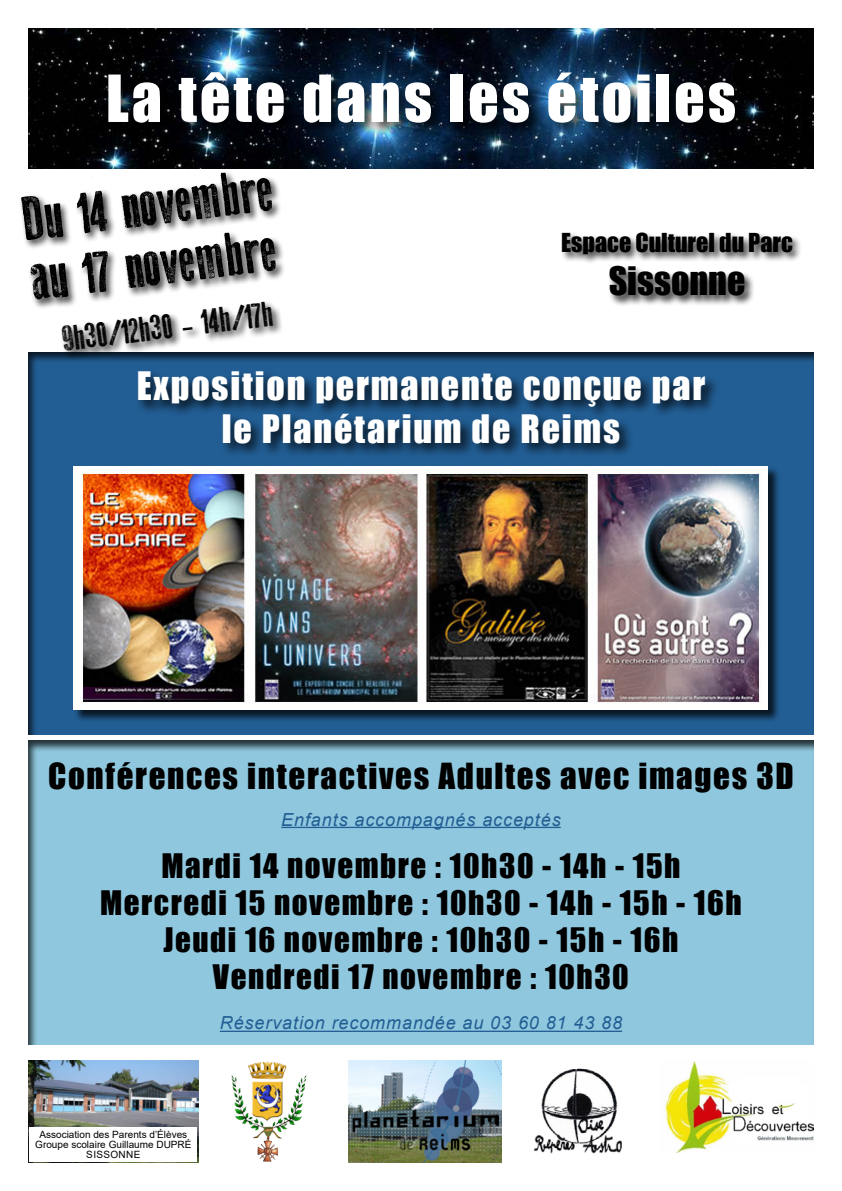
<style>
.page{position:relative;width:842px;height:1191px;background:#fff}
.page>*{position:absolute;margin:0;border:0;box-sizing:border-box;transform-origin:0 0}
.t1{font:60px/60px "Old Press";color:#000}
.t2{font:60px "Impact";letter-spacing:.05em;color:#fff}
.t3{font:36px/43.2px "Impact";letter-spacing:.05em;color:#fff;text-align:center}
.t4{font:36px "Old Press";color:#000}
.t5{font:36px "Impact";color:#000}
.t6{font:33px "Impact";letter-spacing:.05em;color:#000}
.t7{font:31px/37.2px "Impact";letter-spacing:.05em;color:#000;text-align:center}
.t8{font:24px "Impact";color:#000}
.t9{font:italic 18px "Arial";letter-spacing:.05em;color:#225e94}
.t10{font:10px/10px "Arial";color:#000;text-align:center}
</style>
<div class="page">
<img style="left:28px;top:28px;width:786px;height:140px">
<div style="left:105px;top:69px;width:645px;height:69px;background:#000;opacity:.75"></div>
<div style="left:18px;top:171px;width:268px;height:139px;background:#000;opacity:.75"></div>
<div style="left:560px;top:231px;width:242px;height:75px;background:#000;opacity:.75"></div>
<div style="left:19px;top:344px;width:803px;height:391px;background:#000;opacity:.75"></div>
<div style="left:19px;top:732px;width:803px;height:313px;background:#000;opacity:.75"></div>
<div style="left:73px;top:466px;width:708px;height:257px;background:#000;opacity:.75"></div>
<div style="left:74px;top:466px;width:694px;height:244px;background:#fff"></div>
<img style="left:81px;top:471px;width:680px;height:232px">
<div style="left:135px;top:369px;width:585px;height:89px;background:#000;opacity:.75"></div>
<hr style="left:281px;top:826px;width:280px;height:2px;background:#225e94">
<hr style="left:220px;top:1030px;width:402px;height:2px;background:#225e94">
<div style="left:60px;top:296px;width:223px;height:65px;background:#000;opacity:.75"></div>
<img style="left:28px;top:1060px;width:170px;height:102px">
<div style="left:30px;top:1127px;width:167px;height:34px;background:#fff"></div>
<img style="left:231px;top:1061px;width:76px;height:101px">
<img style="left:348px;top:1060px;width:154px;height:102px">
<img style="left:534px;top:1068px;width:88px;height:86px">
<img style="left:665px;top:1060px;width:149px;height:92px">
<h1 class="t2" style="left:106px;top:52px;width:632px">La tête dans les étoiles</h1>
<h1 class="t1" style="left:20px;top:190px;width:253px;rotate:-7deg">Du 14 novembre au 17 novembre</h1>
<p class="t4" style="left:60px;top:319px;width:214px;rotate:-7deg">9h30/12h30 - 14h/17h</p>
<p class="t8" style="left:561px;top:224px;width:233px">Espace Culturel du Parc</p>
<p class="t5" style="left:609px;top:253px;width:138px">Sissonne</p>
<p class="t3" style="left:137px;top:363px;width:570px">Exposition permanente conçue par le Planétarium de Reims</p>
<p class="t6" style="left:48px;top:750px;width:747px">Conférences interactives Adultes avec images 3D</p>
<p class="t9" style="left:281px;top:807px;width:281px">Enfants accompagnés acceptés</p>
<p class="t7" style="left:100px;top:846px;width:643px">Mardi 14 novembre : 10h30 - 14h - 15h Mercredi 15 novembre : 10h30 - 14h - 15h - 16h Jeudi 16 novembre : 10h30 - 15h - 16h Vendredi 17 novembre : 10h30</p>
<p class="t9" style="left:220px;top:1011px;width:404px">Réservation recommandée au 03 60 81 43 88</p>
<p class="t10" style="left:35px;top:1129px;width:158px">Association des Parents d’Élèves<br>Groupe scolaire Guillaume DUPRÉ<br>SISSONNE</p>
</div>
